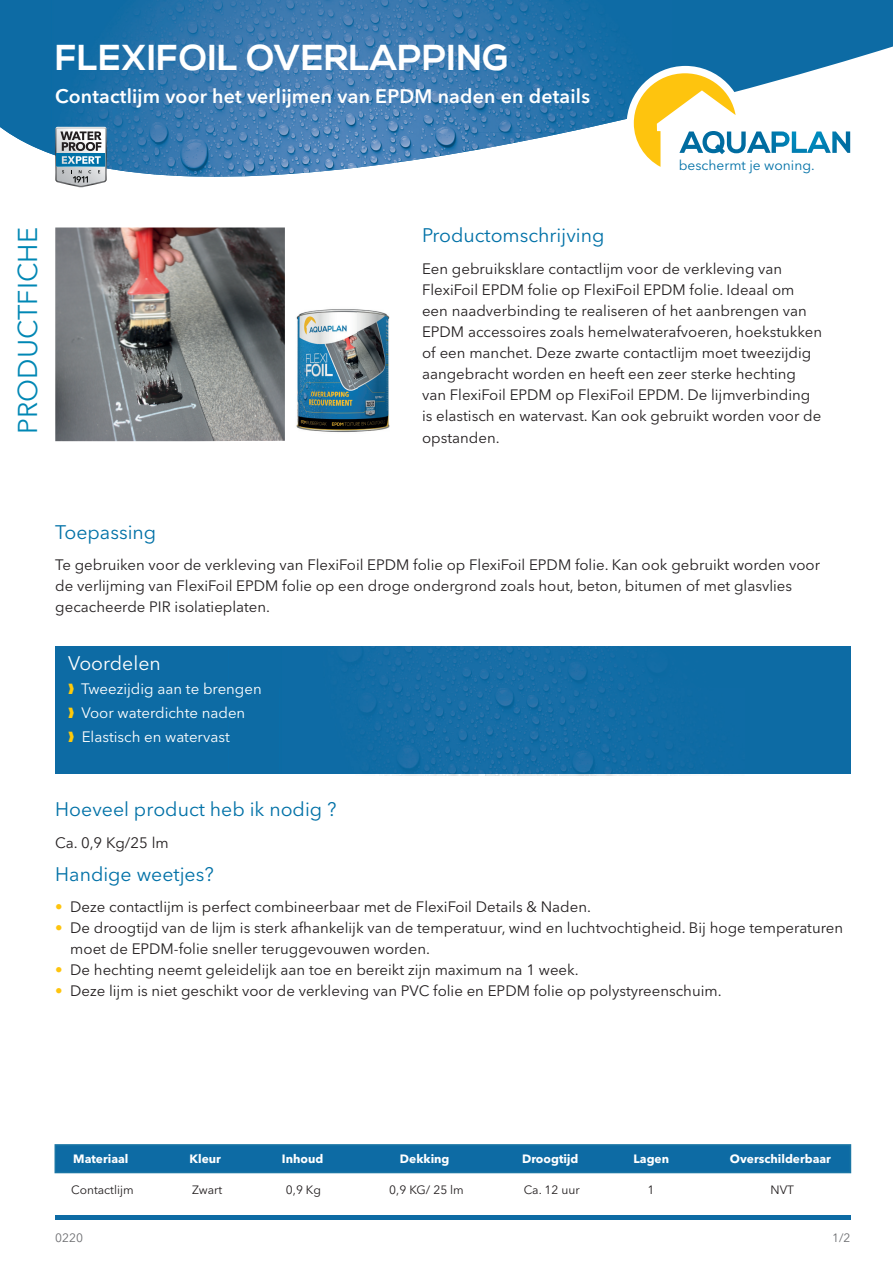
<style>
.page{position:relative;width:893px;height:1263px;background:#fff}
.page>*{position:absolute;margin:0;border:0;box-sizing:border-box;transform-origin:0 0}
.t1{font:700 36px "Nexa";letter-spacing:.01em;color:#fff}
.t2{font:27px "Avenir Next LT Pro";color:#0087b4}
.t3{font:19.5px "Avenir Next LT Pro";color:#0071a7}
.t4{font:600 19.5px "Avenir Next LT Pro";letter-spacing:.01em;color:#fff}
.t5{font:19.5px "Avenir Next LT Pro";color:#fff}
.t6{font:15px/21px "Avenir Next LT Pro";color:#231f20}
.t7{font:15px/24px "Avenir Next LT Pro";color:#fff}
.t8{font:13.8px "Avenir Next LT Pro";color:#0071a7}
.t9{font:700 12px "Avenir Next LT Pro";color:#fff}
.t10{font:12px "Avenir Next LT Pro";color:#231f20}
.t11{font:12px "Avenir Next LT Pro";color:#6c6d70}
.s1{color:#feca0a}
.s2{font-weight:600;color:#fec40e}
</style>
<div class="page">
<div style="left:55px;top:646px;width:795px;height:128px;background:#0d6ba4"></div>
<img style="left:347px;top:646px;width:335px;height:129px">
<svg style="left:78px;top:0;width:815px;height:188px"></svg>
<img style="left:52px;top:0;width:620px;height:88px">
<img style="left:0;top:0;width:52px;height:154px">
<img style="left:465px;top:88px;width:169px;height:45px">
<img style="left:362px;top:88px;width:103px;height:79px">
<img style="left:155px;top:88px;width:207px;height:89px">
<img style="left:51px;top:88px;width:104px;height:86px">
<img style="left:465px;top:132px;width:100px;height:20px">
<div style="left:55px;top:1144px;width:796px;height:29px;background:#0d6ba4;border:2px solid #1a76a5"></div>
<hr style="left:55px;top:1215px;width:795px;height:4px;background:#0d6ba4">
<svg style="left:55px;top:127px;width:52px;height:60px"></svg>
<div style="left:627px;top:66px;width:117px;height:118px;background:#fff;border-radius:50%"></div>
<svg style="left:634px;top:73px;width:216px;height:94px"></svg>
<img style="left:296px;top:309px;width:94px;height:123px">
<img style="left:55px;top:227px;width:230px;height:214px">
<h1 class="t1" style="left:55px;top:36px;width:455px">FLEXIFOIL OVERLAPPING</h1>
<h3 class="t4" style="left:55px;top:84px;width:536px">Contactlĳm voor het verlĳmen van EPDM naden en details</h3>
<p class="t8" style="left:679px;top:157px;width:137px">beschermt je woning.</p>
<h2 class="t2" style="left:12px;top:434px;width:208px;rotate:-90deg">PRODUCTFICHE</h2>
<h3 class="t3" style="left:422px;top:224px;width:184px">Productomschrĳving</h3>
<p class="t6" style="left:422px;top:258px;width:402px">Een gebruiksklare contactlĳm voor de verkleving van FlexiFoil EPDM folie op FlexiFoil EPDM folie. Ideaal om een naadverbinding te realiseren of het aanbrengen van EPDM accessoires zoals hemelwaterafvoeren, hoekstukken of een manchet. Deze zwarte contactlĳm moet tweezĳdig aangebracht worden en heeft een zeer sterke hechting van FlexiFoil EPDM op FlexiFoil EPDM. De lĳmverbinding is elastisch en watervast. Kan ook gebruikt worden voor de</p>
<p class="t6" style="left:422px;top:427px;width:79px">opstanden.</p>
<h3 class="t3" style="left:55px;top:520px;width:102px">Toepassing</h3>
<p class="t6" style="left:55px;top:555px;width:766px">Te gebruiken voor de verkleving van FlexiFoil EPDM folie op FlexiFoil EPDM folie. Kan ook gebruikt worden voor de verlĳming van FlexiFoil EPDM folie op een droge ondergrond zoals hout, beton, bitumen of met glasvlies gecacheerde PIR isolatieplaten.</p>
<h3 class="t5" style="left:68px;top:652px;width:94px">Voordelen</h3>
<p class="t7" style="left:68px;top:677px;width:195px"><span class="s1">❱</span> Tweezĳdig aan te brengen <span class="s1">❱</span> Voor waterdichte naden<br><span class="s1">❱</span> Elastisch en watervast</p>
<h3 class="t3" style="left:55px;top:798px;width:283px">Hoeveel product heb ik nodig ?</h3>
<p class="t6" style="left:55px;top:832px;width:115px">Ca. 0,9 Kg/25 lm</p>
<h3 class="t3" style="left:55px;top:862px;width:160px">Handige weetjes?</h3>
<p class="t6" style="left:55px;top:896px;width:537px"><span class="s2">•</span> Deze contactlĳm is perfect combineerbaar met de FlexiFoil Details &amp; Naden.</p>
<p class="t6" style="left:70px;top:917px;width:774px;text-indent:-15px"><span class="s2">•</span> De droogtĳd van de lĳm is sterk afhankelĳk van de temperatuur, wind en luchtvochtigheid. Bĳ hoge temperaturen moet de EPDM-folie sneller teruggevouwen worden.</p>
<p class="t6" style="left:55px;top:959px;width:525px"><span class="s2">•</span> De hechting neemt geleidelĳk aan toe en bereikt zĳn maximum na 1 week.</p>
<p class="t6" style="left:55px;top:980px;width:668px"><span class="s2">•</span> Deze lĳm is niet geschikt voor de verkleving van PVC folie en EPDM folie op polystyreenschuim.</p>
<p class="t9" style="left:73px;top:1151px;width:57px">Materiaal</p>
<p class="t9" style="left:190px;top:1151px;width:33px">Kleur</p>
<p class="t9" style="left:282px;top:1151px;width:43px">Inhoud</p>
<p class="t9" style="left:400px;top:1151px;width:51px">Dekking</p>
<p class="t9" style="left:522px;top:1151px;width:58px">Droogtĳd</p>
<p class="t9" style="left:634px;top:1151px;width:37px">Lagen</p>
<p class="t9" style="left:730px;top:1151px;width:103px">Overschilderbaar</p>
<p class="t10" style="left:71px;top:1183px;width:64px">Contactlĳm</p>
<p class="t10" style="left:192px;top:1183px;width:31px">Zwart</p>
<p class="t10" style="left:286px;top:1183px;width:37px">0,9 Kg</p>
<p class="t10" style="left:389px;top:1183px;width:76px">0,9 KG/ 25 lm</p>
<p class="t10" style="left:524px;top:1183px;width:57px">Ca. 12 uur</p>
<p class="t10" style="left:647px;top:1183px;width:8px">1</p>
<p class="t10" style="left:771px;top:1183px;width:25px">NVT</p>
<p class="t11" style="left:55px;top:1231px;width:29px">0220</p>
<p class="t11" style="left:832px;top:1231px;width:20px">1/2</p>
</div>
